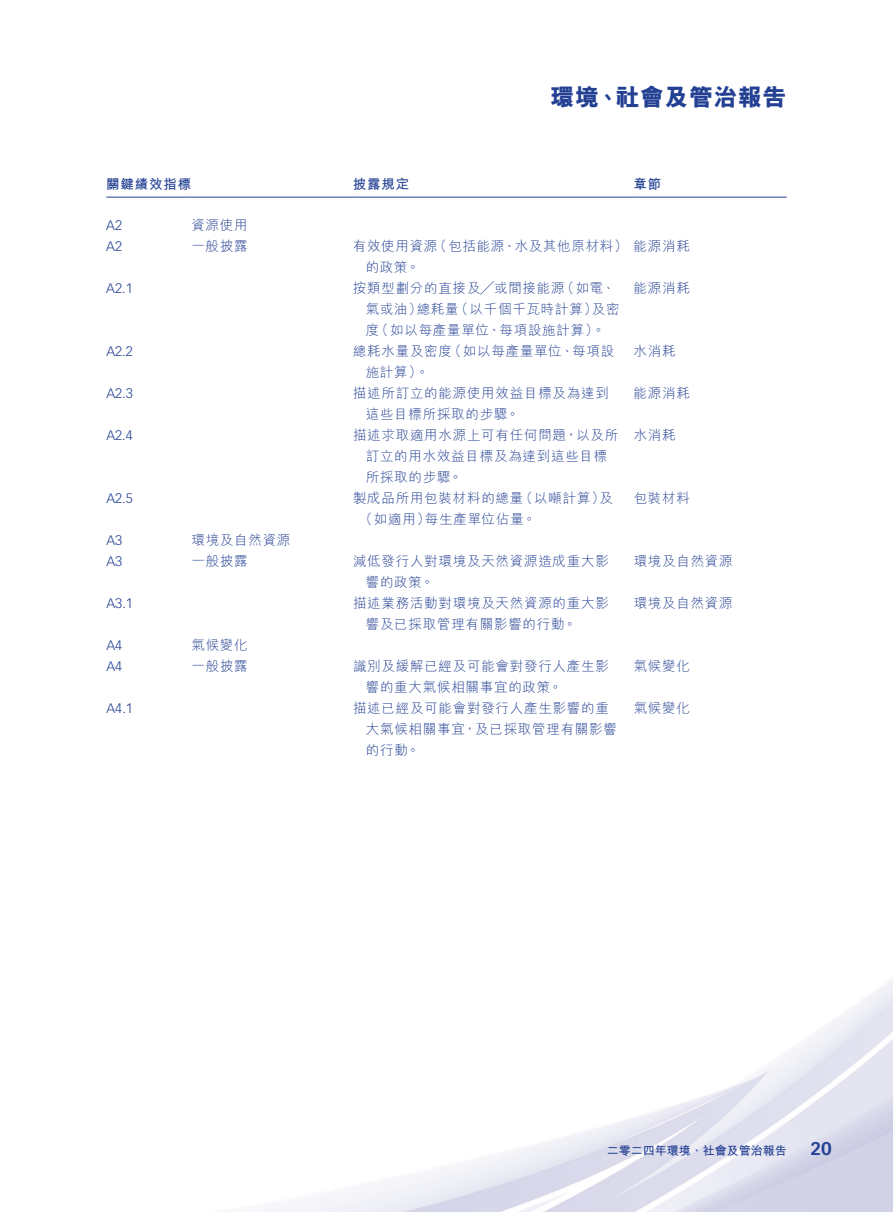
<style>
.page{position:relative;width:893px;height:1212px;background:#fff}
.page>*{position:absolute;margin:0;border:0;box-sizing:border-box;transform-origin:0 0}
.t1{font:800 24px "M Hei HK";letter-spacing:.02em;color:#234093}
.t2{font:700 18px "Vectora LT Std";color:#234093}
.t3{font:300 13.5px/21px "M Hei HK";letter-spacing:.055em;color:#234093}
.t4{font:300 13.5px "Vectora LT Std";letter-spacing:.005em;color:#234093}
.t5{font:700 13.5px "M Hei HK";letter-spacing:.06em;color:#234093}
.t6{font:700 12px "M Hei HK";color:#234093}
</style>
<div class="page">
<img style="left:106px;top:196px;width:787px;height:1016px">
<hr style="left:106px;top:197px;width:85px;height:1px;background:#234093">
<hr style="left:191px;top:197px;width:162px;height:1px;background:#234093">
<hr style="left:353px;top:197px;width:281px;height:1px;background:#234093">
<hr style="left:634px;top:197px;width:153px;height:1px;background:#234093">
<h1 class="t1" style="left:616px;top:85px;width:172px">社會及管治報告</h1>
<h1 class="t1" style="left:551px;top:85px;width:50px">環境</h1>
<h1 class="t1" style="left:595px;top:85px;width:25px">、</h1>
<p class="t5" style="left:106px;top:175px;width:87px">關鍵績效指標</p>
<p class="t5" style="left:353px;top:175px;width:58px">披露規定</p>
<p class="t5" style="left:634px;top:175px;width:29px">章節</p>
<p class="t4" style="left:106px;top:217px;width:17px">A2</p>
<p class="t3" style="left:191px;top:214px;width:58px">資源使用</p>
<p class="t4" style="left:106px;top:238px;width:17px">A2</p>
<p class="t3" style="left:191px;top:235px;width:58px">一般披露</p>
<p class="t3" style="left:433px;top:235px;width:258px">（包括能源、水及其他原材料( 能源消耗</p>
<p class="t3" style="left:353px;top:235px;width:86px">有效使用資源</p>
<p class="t3" style="left:366px;top:256px;width:55px">的政策。</p>
<p class="t4" style="left:106px;top:280px;width:28px">A2.1</p>
<p class="t3" style="left:353px;top:277px;width:213px">按類型劃分的直接及╱或間接能源</p>
<p class="t3" style="left:561px;top:277px;width:56px">（如電、</p>
<p class="t3" style="left:634px;top:277px;width:58px">能源消耗</p>
<p class="t3" style="left:375px;top:298px;width:232px;text-indent:-10px">氣或油）<br>（如以每產量單位、每項設施計算。(</p>
<p class="t3" style="left:455px;top:298px;width:144px">（以千個千瓦時計算）</p>
<p class="t3" style="left:592px;top:298px;width:29px">及密</p>
<p class="t3" style="left:417px;top:298px;width:44px">總耗量</p>
<p class="t3" style="left:366px;top:319px;width:15px">度</p>
<p class="t4" style="left:106px;top:343px;width:28px">A2.2</p>
<p class="t3" style="left:448px;top:340px;width:168px">（如以每產量單位、每項設</p>
<p class="t3" style="left:353px;top:340px;width:101px">總耗水量及密度</p>
<p class="t3" style="left:634px;top:340px;width:44px">水消耗</p>
<p class="t3" style="left:366px;top:361px;width:65px">施計算。(</p>
<p class="t4" style="left:106px;top:385px;width:28px">A2.3</p>
<p class="t3" style="left:353px;top:382px;width:257px">描述所訂立的能源使用效益目標及為達到</p>
<p class="t3" style="left:634px;top:382px;width:58px">能源消耗</p>
<p class="t3" style="left:366px;top:403px;width:155px">這些目標所採取的步驟。</p>
<p class="t4" style="left:106px;top:427px;width:28px">A2.4</p>
<p class="t3" style="left:353px;top:424px;width:267px">描述求取適用水源上可有任何問題，以及所</p>
<p class="t3" style="left:634px;top:424px;width:44px">水消耗</p>
<p class="t3" style="left:366px;top:445px;width:243px">訂立的用水效益目標及為達到這些目標所採取的步驟。</p>
<p class="t4" style="left:106px;top:490px;width:28px">A2.5</p>
<p class="t3" style="left:519px;top:487px;width:87px">（以噸計算）</p>
<p class="t3" style="left:353px;top:487px;width:172px">製成品所用包裝材料的總量</p>
<p class="t3" style="left:599px;top:487px;width:15px">及</p>
<p class="t3" style="left:634px;top:487px;width:58px">包裝材料</p>
<p class="t3" style="left:359px;top:508px;width:73px">（如適用）</p>
<p class="t3" style="left:425px;top:508px;width:112px">每生產單位佔量。</p>
<p class="t4" style="left:106px;top:532px;width:17px">A3</p>
<p class="t3" style="left:191px;top:529px;width:101px">環境及自然資源</p>
<p class="t4" style="left:106px;top:553px;width:17px">A3</p>
<p class="t3" style="left:191px;top:550px;width:58px">一般披露</p>
<p class="t3" style="left:353px;top:550px;width:257px">減低發行人對環境及天然資源造成重大影</p>
<p class="t3" style="left:634px;top:550px;width:101px">環境及自然資源</p>
<p class="t3" style="left:366px;top:571px;width:70px">響的政策。</p>
<p class="t4" style="left:106px;top:595px;width:28px">A3.1</p>
<p class="t3" style="left:353px;top:592px;width:257px">描述業務活動對環境及天然資源的重大影</p>
<p class="t3" style="left:634px;top:592px;width:101px">環境及自然資源</p>
<p class="t3" style="left:366px;top:613px;width:212px">響及已採取管理有關影響的行動。</p>
<p class="t4" style="left:106px;top:637px;width:17px">A4</p>
<p class="t3" style="left:191px;top:634px;width:58px">氣候變化</p>
<p class="t4" style="left:106px;top:658px;width:17px">A4</p>
<p class="t3" style="left:191px;top:655px;width:58px">一般披露</p>
<p class="t3" style="left:353px;top:655px;width:257px">識別及緩解已經及可能會對發行人產生影</p>
<p class="t3" style="left:634px;top:655px;width:58px">氣候變化</p>
<p class="t3" style="left:366px;top:676px;width:198px">響的重大氣候相關事宜的政策。</p>
<p class="t4" style="left:106px;top:700px;width:28px">A4.1</p>
<p class="t3" style="left:353px;top:697px;width:257px">描述已經及可能會對發行人產生影響的重</p>
<p class="t3" style="left:634px;top:697px;width:58px">氣候變化</p>
<p class="t3" style="left:366px;top:718px;width:253px">大氣候相關事宜，及已採取管理有關影響的行動。</p>
<p class="t6" style="left:607px;top:1141px;width:181px">二零二四年環境、社會及管治報告</p>
<h2 class="t2" style="left:810px;top:1137px;width:23px">20</h2>
</div>
